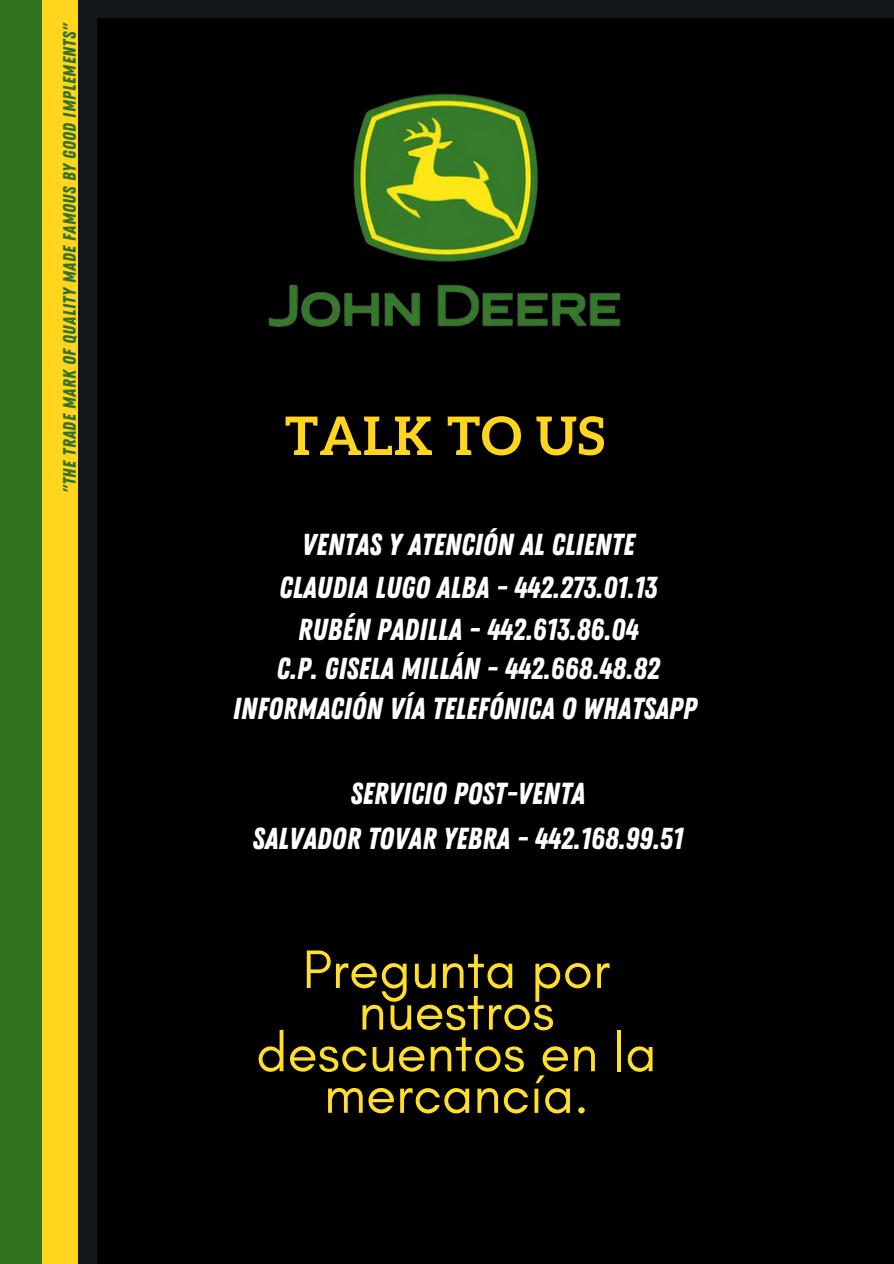
<style>
.page{position:relative;width:894px;height:1264px;background:#fff}
.page>*{position:absolute;margin:0;border:0;box-sizing:border-box;transform-origin:0 0}
.t1{font:55.05px/41.7px "Glacial Indifference";color:#ffdf2b;text-align:center}
.t2{font:700 53.1px "Aleo";letter-spacing:.015em;color:#ffd51e}
.t3{font:30.3px/40.8px "Zing Rust Base";color:#fff;text-align:center}
.t4{font:18px "Zing Rust Base";letter-spacing:.03em;color:#337124}
</style>
<div class="page">
<div style="left:0;top:0;width:893px;height:1263px;background:#14171c"></div>
<div style="left:0;top:0;width:56px;height:1263px;background:#307220"></div>
<div style="left:98px;top:18px;width:795px;height:1245px;background:#000"></div>
<img style="left:268px;top:93px;width:353px;height:235px">
<div style="left:42px;top:0;width:35px;height:1263px;background:#ffd51e"></div>
<h2 class="t4" style="left:59px;top:493px;width:472px;rotate:-90deg">"THE TRADE MARK OF QUALITY MADE FAMOUS BY GOOD IMPLEMENTS"</h2>
<h3 class="t2" style="left:284px;top:405px;width:321px">TALK TO US</h3>
<p class="t3" style="left:232px;top:525px;width:465px">VENTAS Y ATENCIÓN AL CLIENTE<br>CLAUDIA LUGO ALBA - 442.273.01.13<br>RUBÉN PADILLA - 442.613.86.04<br>C.P. GISELA MILLÁN - 442.668.48.82<br>INFORMACIÓN VÍA TELEFÓNICA O WHATSAPP</p>
<h1 class="t3" style="left:252px;top:771px;width:431px;line-height:45px">SERVICIO POST-VENTA<br>SALVADOR TOVAR YEBRA - 442.168.99.51</h1>
<h3 class="t1" style="left:256px;top:947px;width:402px">Pregunta por nuestros descuentos en la mercancía.</h3>
</div>
